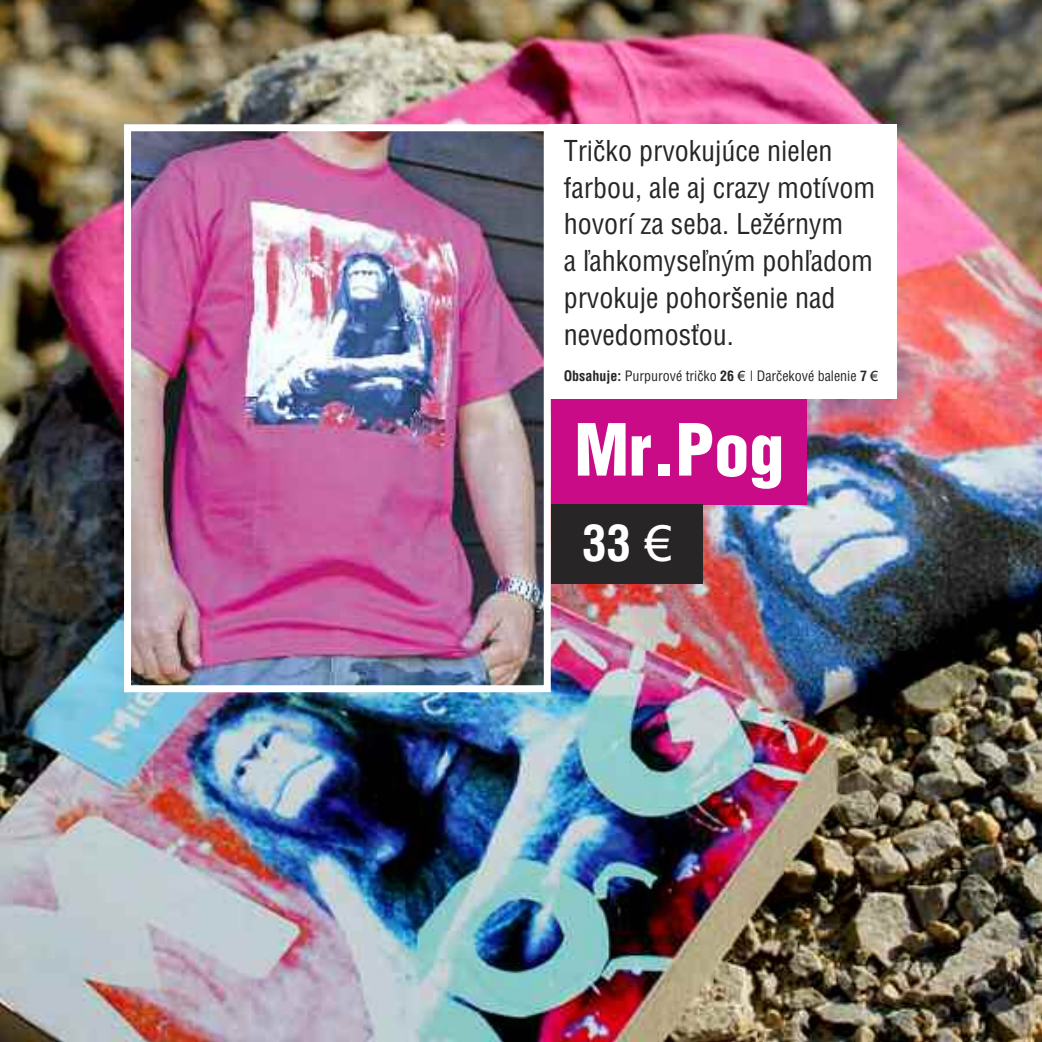
<style>
.page{position:relative;width:1042px;height:1042px;background:#fff}
.page>*{position:absolute;margin:0;border:0;box-sizing:border-box;transform-origin:0 0}
.t1{font:900 70px "Switzerland Cond";color:#fff}
.t2{font:700 49px "Switzerland Condensed";color:#fff}
.t3{font:28px/36.8px "Switzerland Condensed";color:#272526}
.t4{font:14px "Switzerland Condensed";color:#272526}
.s1{font-weight:700}
.s2{font-family:"Tahoma"}
.s3{font-family:"Tahoma";font-weight:400}
</style>
<div class="page">
<img style="left:0;top:0;width:1042px;height:1042px">
<img style="left:132px;top:132px;width:411px;height:552px">
<div style="left:124px;top:124px;width:427px;height:568px;border:7px solid #fff"></div>
<div style="left:551px;top:399px;width:256px;height:105px;background:#c90b88"></div>
<div style="left:551px;top:504px;width:152px;height:80px;background:#272526"></div>
<div style="left:550px;top:124px;width:347px;height:275px;background:#fff"></div>
<p class="t3" style="left:564px;top:133px;width:313px">Tričko prvokujúce nielen farbou, ale aj crazy motívom hovorí za seba. Ležérnym<br>a ľahkomyseľným pohľadom prvokuje pohoršenie nad nevedomosťou.</p>
<p class="t4" style="left:564px;top:367px;width:316px"><span class="s1">Obsahuje:</span> Purpurové tričko <span class="s1">26</span> <span class="s2">€</span> | Darčekové balenie <span class="s1">7</span> <span class="s2">€</span></p>
<h1 class="t1" style="left:574px;top:410px;width:211px">Mr.Pog</h1>
<h2 class="t2" style="left:582px;top:516px;width:91px">33 <span class="s3">€</span></h2>
</div>
